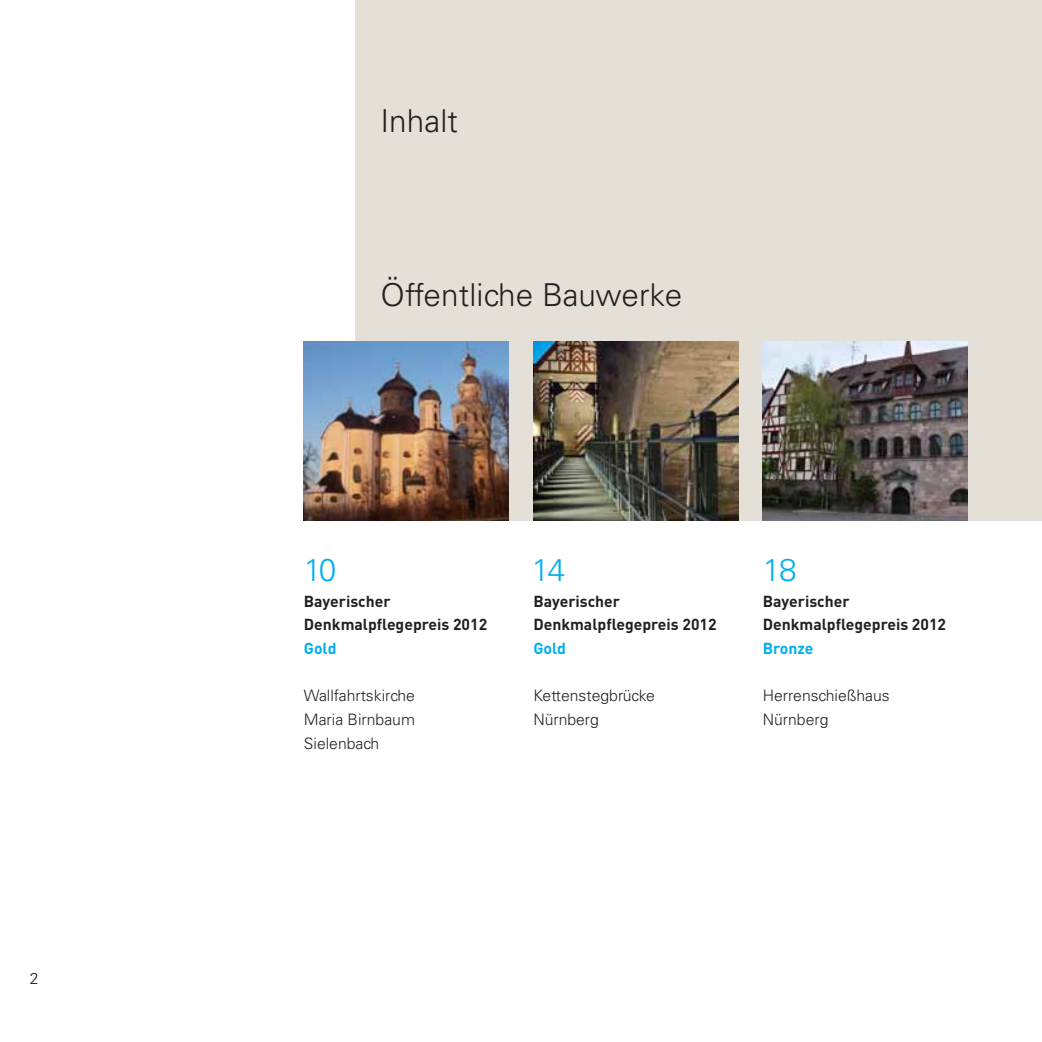
<style>
.page{position:relative;width:1042px;height:1042px;background:#fff}
.page>*{position:absolute;margin:0;border:0;box-sizing:border-box;transform-origin:0 0}
.t1{font:300 31.5px "Univers LT Std";letter-spacing:.005em;color:#231f20}
.t2{font:300 31.5px "Univers LT Std";color:#00aeef}
.t3{font:700 15.75px/23.6px "DIN";color:#231f20}
.t4{font:300 15.75px/23.6px "Univers LT Std";color:#231f20}
.t5{font:700 15.75px "DIN";color:#00aeef}
</style>
<div class="page">
<div style="left:356px;top:0;width:686px;height:521px;background:#e5e0d7"></div>
<img style="left:304px;top:342px;width:204px;height:179px">
<img style="left:533px;top:342px;width:205px;height:179px">
<img style="left:763px;top:342px;width:204px;height:179px">
<p class="t4" style="left:30px;top:967px;width:10px">2</p>
<h1 class="t1" style="left:380px;top:102px;width:79px">Inhalt</h1>
<h1 class="t1" style="left:380px;top:275px;width:303px">Öffentliche Bauwerke</h1>
<h1 class="t2" style="left:304px;top:551px;width:34px">10</h1>
<h1 class="t2" style="left:532px;top:551px;width:35px">14</h1>
<h1 class="t2" style="left:763px;top:551px;width:35px">18</h1>
<p class="t3" style="left:304px;top:588px;width:185px">Bayerischer<br>Denkmalpflegepreis 2012</p>
<p class="t5" style="left:304px;top:638px;width:34px">Gold</p>
<p class="t4" style="left:304px;top:684px;width:113px;text-align:justify">Wallfahrtskirche Maria Birnbaum Sielenbach</p>
<p class="t3" style="left:533px;top:588px;width:185px">Bayerischer<br>Denkmalpflegepreis 2012</p>
<p class="t5" style="left:533px;top:638px;width:34px">Gold</p>
<p class="t4" style="left:533px;top:684px;width:123px">Kettenstegbrücke<br>Nürnberg</p>
<p class="t3" style="left:763px;top:588px;width:185px">Bayerischer<br>Denkmalpflegepreis 2012</p>
<p class="t5" style="left:763px;top:638px;width:52px">Bronze</p>
<p class="t4" style="left:763px;top:684px;width:128px">Herrenschießhaus<br>Nürnberg</p>
</div>
